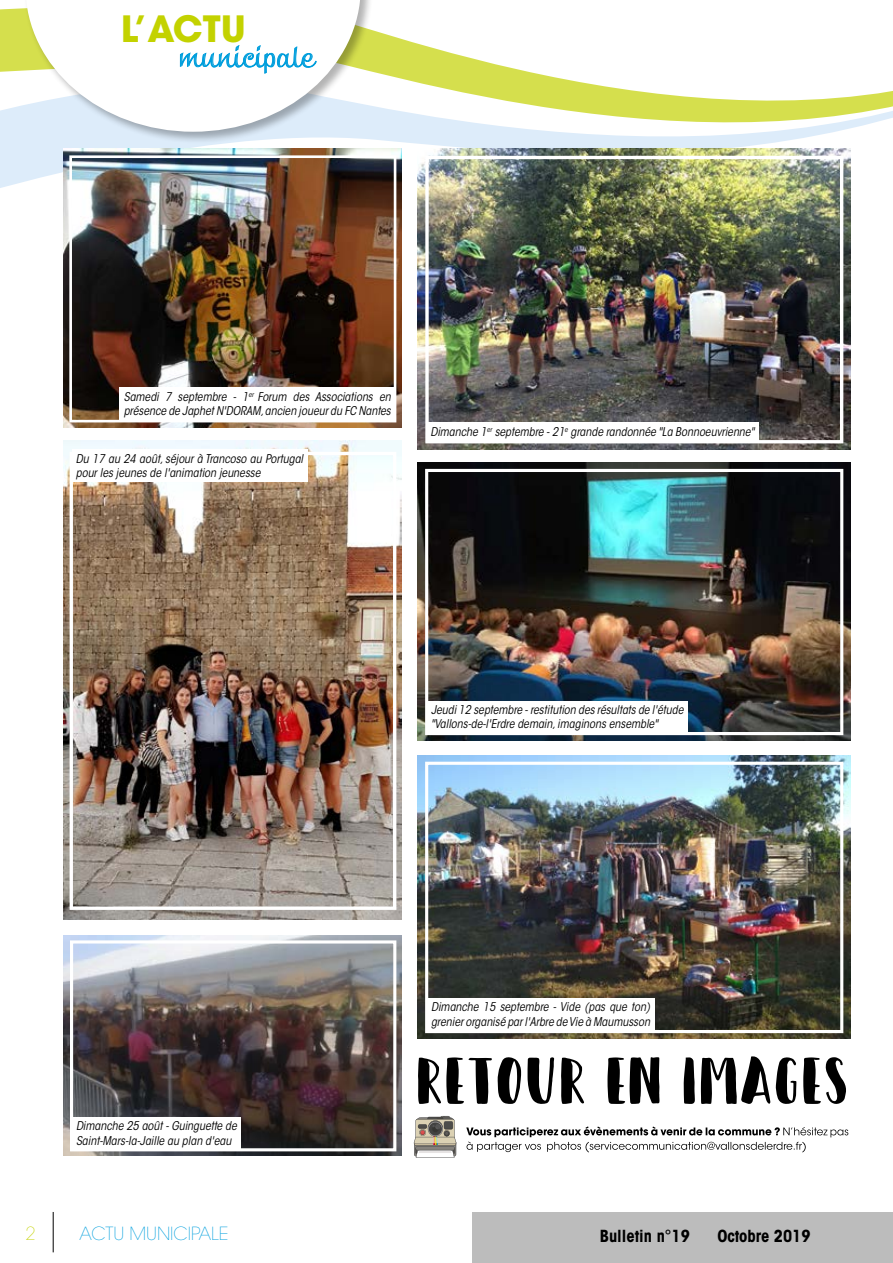
<style>
.page{position:relative;width:893px;height:1263px;background:#fff}
.page>*{position:absolute;margin:0;border:0;box-sizing:border-box;transform-origin:0 0}
.t1{font:69px "Happy Camper Regular";color:#000}
.t2{font:700 36px "ITC Avant Garde Std";color:#c3d200}
.t3{font:27px "Clipper Script Personal Use";color:#009fdd;scale:1.25 1}
.t4{font:200 18px "ITC Avant Garde Std";color:#009fdd}
.t5{font:200 18px "ITC Avant Garde Std";color:#c3d200}
.t6{font:700 condensed 16.5px "ITC Avant Garde Std";color:#000}
.t7{font:italic condensed 12px/14.4px "ITC Avant Garde Std";color:#000}
</style>
<div class="page">
<svg style="left:0;top:142px;width:851px;height:85px"></svg>
<svg style="left:0;top:8px;width:893px;height:134px"></svg>
<div style="left:24px;top:0;width:349px;height:144px;background:#000;opacity:.3"></div>
<svg style="left:26px;top:0;width:335px;height:132px"></svg>
<hr style="left:53px;top:1212px;width:1px;height:40px;background:#000">
<div style="left:472px;top:1212px;width:421px;height:51px;background:#bcbcbc"></div>
<img style="left:63px;top:149px;width:339px;height:279px">
<div style="left:69px;top:155px;width:327px;height:267px;border:3px solid #fff"></div>
<div style="left:119px;top:387px;width:276px;height:33px;background:#fff"></div>
<svg style="left:414px;top:1116px;width:42px;height:42px"></svg>
<svg style="left:466px;top:1126px;width:382px;height:26px"></svg>
<img style="left:417px;top:149px;width:433px;height:300px">
<div style="left:425px;top:156px;width:418px;height:287px;border:3px solid #fff"></div>
<div style="left:426px;top:423px;width:332px;height:18px;background:#fff"></div>
<img style="left:63px;top:441px;width:339px;height:478px">
<div style="left:70px;top:452px;width:326px;height:458px;border:3px solid #fff"></div>
<div style="left:72px;top:449px;width:235px;height:33px;background:#fff"></div>
<img style="left:417px;top:462px;width:433px;height:278px">
<div style="left:425px;top:469px;width:418px;height:266px;border:3px solid #fff"></div>
<img style="left:64px;top:935px;width:338px;height:220px">
<div style="left:70px;top:940px;width:326px;height:211px;border:3px solid #fff"></div>
<img style="left:417px;top:755px;width:433px;height:283px">
<div style="left:425px;top:762px;width:418px;height:271px;border:3px solid #fff"></div>
<div style="left:427px;top:998px;width:227px;height:33px;background:#fff"></div>
<div style="left:427px;top:701px;width:261px;height:32px;background:#fff"></div>
<div style="left:72px;top:1117px;width:169px;height:32px;background:#fff"></div>
<h2 class="t2" style="left:121px;top:5px;width:126px">L’ACTU</h2>
<h3 class="t3" style="left:180px;top:41px;width:110px">municipale</h3>
<p class="t7" style="left:124px;top:389px;width:269px">Samedi 7 septembre - 1<sup>er</sup> Forum des Associations en présence de Japhet N'DORAM, ancien joueur du FC Nantes</p>
<p class="t7" style="left:76px;top:451px;width:229px">Du 17 au 24 août, séjour à Trancoso au Portugal pour les jeunes de l'animation jeunesse</p>
<p class="t7" style="left:430px;top:424px;width:325px">Dimanche 1<sup>er</sup> septembre - 21<sup>e</sup> grande randonnée "La Bonnoeuvrienne"</p>
<p class="t7" style="left:431px;top:703px;width:254px">Jeudi 12 septembre - restitution des résultats de l'étude "Vallons-de-l'Erdre demain, imaginons ensemble"</p>
<p class="t7" style="left:76px;top:1119px;width:162px">Dimanche 25 août - Guinguette de<br>Saint-Mars-la-Jaille au plan d'eau</p>
<h3 class="t5" style="left:26px;top:1223px;width:11px">2</h3>
<h3 class="t4" style="left:80px;top:1223px;width:151px">ACTU MUNICIPALE</h3>
<p class="t7" style="left:431px;top:1000px;width:220px">Dimanche 15 septembre - Vide (pas que ton) grenier organisé par l'Arbre de Vie à Maumusson</p>
<h1 class="t1" style="left:415px;top:1045px;width:435px">RETOUR EN IMAGES</h1>
<h3 class="t6" style="left:600px;top:1226px;width:92px">Bulletin n°19</h3>
<h3 class="t6" style="left:717px;top:1226px;width:95px">Octobre 2019</h3>
</div>
